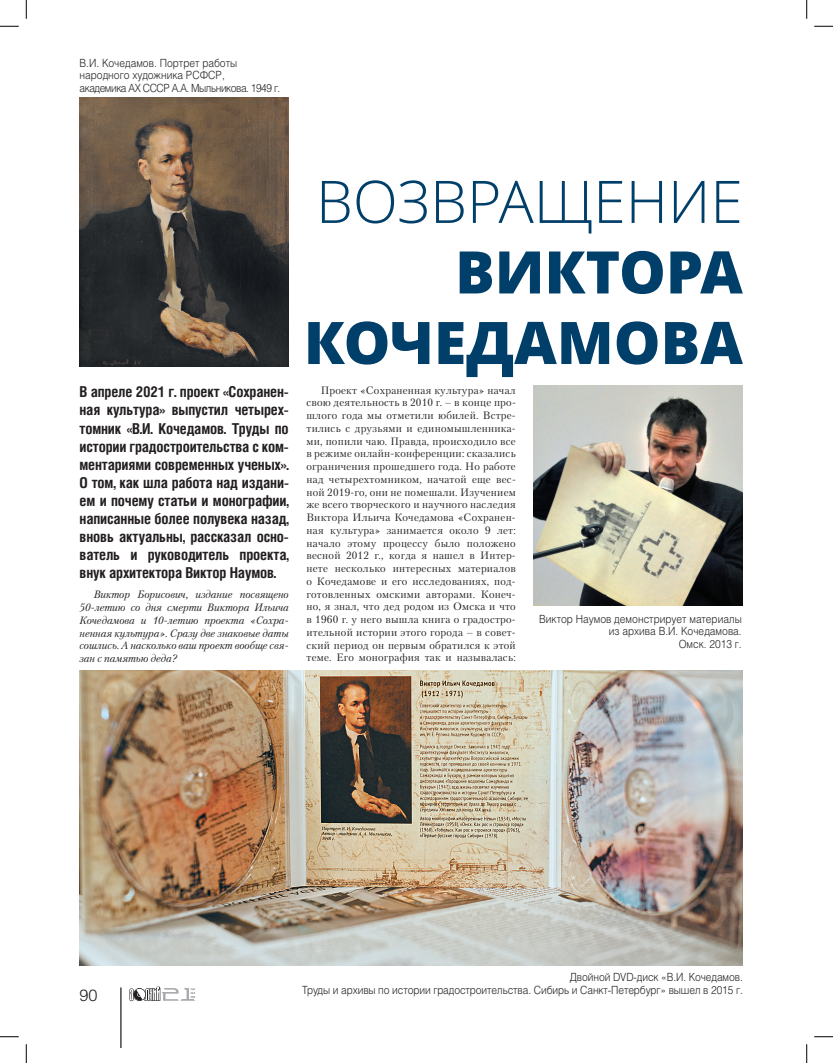
<style>
.page{position:relative;width:833px;height:1063px;background:#fff}
.page>*{position:absolute;margin:0;border:0;box-sizing:border-box;transform-origin:0 0}
.t1{font:800 58.75px/70.5px "Open Sans";color:#003f6a;text-align:right}
.t2{font:300 58.75px "Open Sans";color:#003f6a}
.t3{font:300 16.25px "Helios";color:#231f20}
.t4{font:700 15px/18px "Helios Cond";letter-spacing:-.01em;color:#231f20;text-align:justify}
.t5{font:300 11.25px/12.5px "Helios";letter-spacing:-.01em;color:#231f20;text-align:right;scale:.9 1}
.t6{font:10.62px/12.8px "Petersburg C";letter-spacing:.02em;color:#231f20;text-align:justify}
.t7{font:italic 10.62px/12.8px "Petersburg C";letter-spacing:-.005em;color:#231f20;text-align:justify}
</style>
<div class="page">
<img style="left:79px;top:97px;width:209px;height:269px">
<img style="left:79px;top:670px;width:663px;height:295px">
<img style="left:533px;top:385px;width:209px;height:220px">
<svg style="left:129px;top:986px;width:66px;height:14px"></svg>
<hr style="left:120px;top:987px;width:1px;height:60px;background:#231f20">
<svg style="left:0;top:25px;width:19px;height:2px"></svg>
<svg style="left:814px;top:25px;width:18px;height:2px"></svg>
<svg style="left:0;top:1036px;width:19px;height:1px"></svg>
<svg style="left:814px;top:1036px;width:18px;height:1px"></svg>
<svg style="left:25px;top:0;width:2px;height:19px"></svg>
<svg style="left:25px;top:1044px;width:2px;height:18px"></svg>
<svg style="left:806px;top:0;width:1px;height:19px"></svg>
<svg style="left:806px;top:1044px;width:1px;height:18px"></svg>
<p class="t5" style="left:79px;top:56px;width:225px;text-align:left">В.И. Кочедамов. Портрет работы народного художника РСФСР,<br>академика АХ СССР А.А. Мыльникова. 1949 г.</p>
<p class="t4" style="left:79px;top:382px;width:211px">В апреле 2021 г. проект «Сохранен&shy;ная культура» выпустил четырех&shy;томник «В.И. Кочедамов. Труды по истории градостроительства c ком&shy;ментариями современных ученых».<br>О том, как шла работа над издани&shy;ем и почему статьи и монографии, написанные более полувека назад, вновь актуальны, рассказал осно&shy;ватель и руководитель проекта, внук архитектора Виктор Наумов.</p>
<p class="t7" style="left:79px;top:588px;width:211px;text-indent:14px">Виктор Борисович, издание посвящено 50-летию со дня смерти Виктора Ильича Кочедамова и 10-летию проекта «Сохра&shy;ненная культура». Сразу две знаковые даты сошлись. А насколько ваш проект вообще свя&shy;зан с памятью деда?</p>
<h1 class="t2" style="left:316px;top:161px;width:428px">Возвращение</h1>
<h1 class="t1" style="left:303px;top:234px;width:440px">Виктора<br>Кочедамова</h1>
<p class="t6" style="left:306px;top:383px;width:211px;text-indent:14px">Проект «Сохраненная культура» начал свою деятельность в 2010 г. – в конце про&shy;шлого года мы отметили юбилей. Встре&shy;тились с друзьями и единомышленника&shy;ми, попили чаю. Правда, происходило все в режиме онлайн-конференции: сказались ограничения прошедшего года. Но работе над четырехтомником, начатой еще вес&shy;ной 2019-го, они не помешали. Изучением же всего творческого и научного наследия Виктора Ильича Кочедамова «Сохранен&shy;ная культура» занимается около 9 лет: начало этому процессу было положено весной 2012 г., когда я нашел в Интер&shy;нете несколько интересных материалов о Кочедамове и его исследованиях, под&shy;готовленных омскими авторами. Конеч&shy;но, я знал, что дед родом из Омска и что в 1960 г. у него вышла книга о градостро&shy;ительной истории этого города – в совет&shy;ский период он первым обратился к этой теме. Его монография так и называлась:</p>
<p class="t5" style="left:538px;top:612px;width:226px">Виктор Наумов демонстрирует материалы из архива В.И. Кочедамова.<br>Омск. 2013 г.</p>
<h2 class="t3" style="left:79px;top:985px;width:20px">90</h2>
<p class="t5" style="left:302px;top:970px;width:490px">Двойной DVD-диск «В.И. Кочедамов.<br>Труды и архивы по истории градостроительства. Сибирь и Санкт-Петербург» вышел в 2015 г.</p>
</div>
